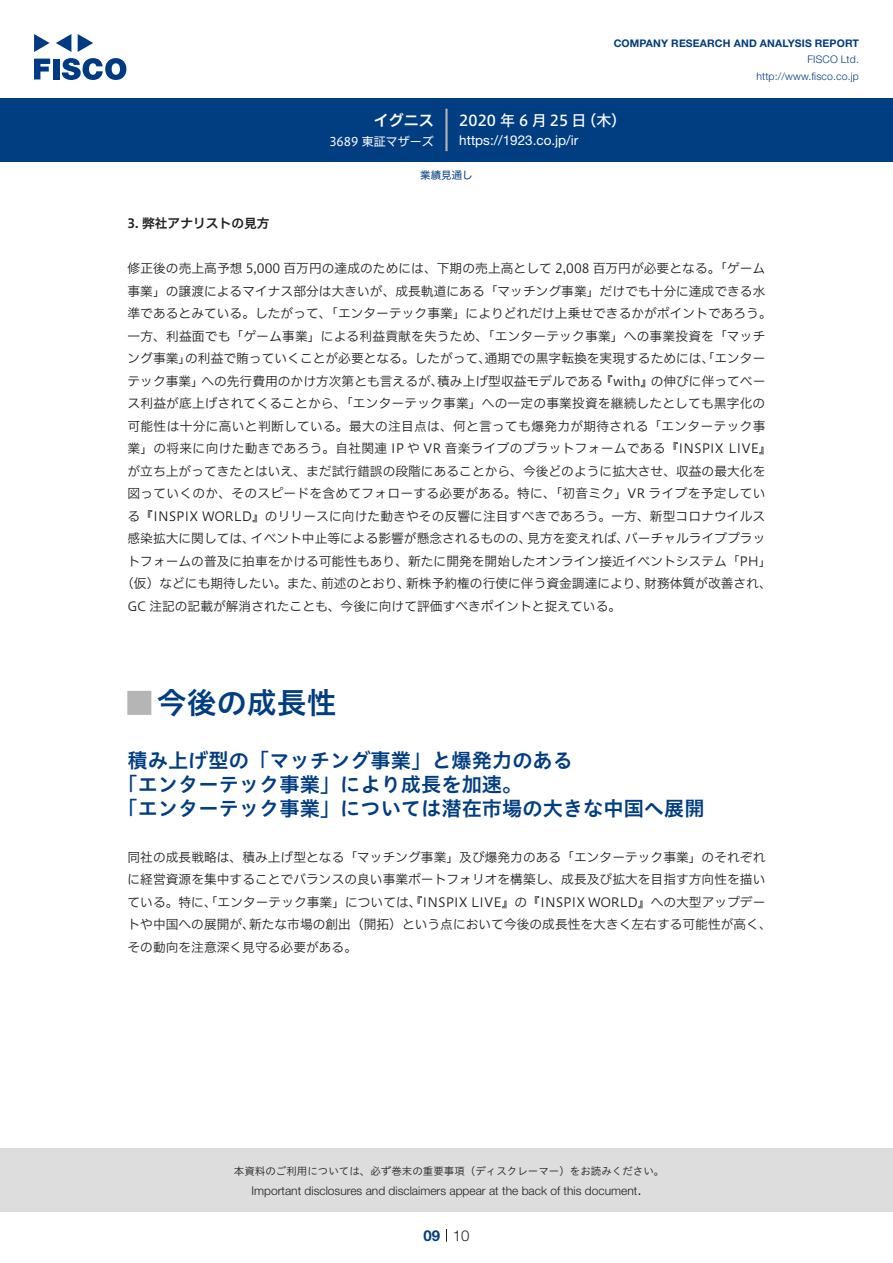
<style>
.page{position:relative;width:893px;height:1263px;background:#fff}
.page>*{position:absolute;margin:0;border:0;box-sizing:border-box;transform-origin:0 0}
.t1{font:30px "Hiragino UD Sans Std N W6";color:#003d81}
.t2{font:700 24px "Koz Go Pro";color:#b5b5b6}
.t3{font:20.25px/24px "Hiragino UD Sans Std W6";color:#003d81}
.t4{font:15px "Hiragino UD Sans F Std N W5";letter-spacing:.21em;color:#fff}
.t5{font:15px "Hiragino UD Sans F Std N W6";color:#fff}
.t6{font:300 15px "Helvetica Neue LT Std";color:#231f20}
.t7{font:700 15px "Helvetica Neue LT Std";color:#003d81}
.t8{font:13.5px "Helvetica Neue LT Std";color:#fff}
.t9{font:12.75px/22.5px "Hiragino UD Sans F Std N W3";color:#231f20}
.t10{font:12.75px "Hiragino UD Sans F Std N W3";letter-spacing:.02em;color:#231f20}
.t11{font:12.75px "Hiragino UD Sans F Std N W3";letter-spacing:.025em;color:#231f20}
.t12{font:12.75px "Hiragino UD Sans F Std N W6";color:#231f20}
.t13{font:300 12px "Helvetica Neue LT Std";color:#231f20}
.t14{font:12px "Hiragino UD Sans F Std N W4";color:#fff}
.t15{font:10.5px "Hiragino UD Sans Std W3";color:#231f20}
.t16{font:700 10.5px "Helvetica Neue LT Std";letter-spacing:.015em;color:#003d81}
.t17{font:300 10.5px/16.5px "Helvetica Neue LT Std";letter-spacing:.015em;color:#003d81;text-align:right}
.t18{font:10.5px "Hiragino UD Sans F Std N W4";color:#003d81}
</style>
<div class="page">
<div style="left:0;top:1148px;width:893px;height:64px;background:#ddd"></div>
<svg style="left:34px;top:59px;width:16px;height:20px"></svg>
<div style="left:53px;top:59px;width:6px;height:20px;background:#003a83"></div>
<svg style="left:62px;top:58px;width:64px;height:22px"></svg>
<svg style="left:34px;top:34px;width:16px;height:18px"></svg>
<svg style="left:78px;top:34px;width:15px;height:18px"></svg>
<svg style="left:56px;top:34px;width:15px;height:18px"></svg>
<div style="left:0;top:98px;width:893px;height:64px;background:#003d81"></div>
<hr style="left:445px;top:109px;width:3px;height:42px;background:#b5b5b6">
<svg style="left:446px;top:1229px;width:1px;height:13px"></svg>
<p class="t5" style="left:374px;top:109px;width:62px">イグニス</p>
<p class="t14" style="left:329px;top:132px;width:106px">3689 東証マザーズ</p>
<p class="t16" style="left:614px;top:37px;width:247px">COMPANY RESEARCH AND ANALYSIS REPORT</p>
<p class="t17" style="left:756px;top:51px;width:104px">FISCO Ltd. http://www.fisco.co j p.</p>
<p class="t4" style="left:582px;top:109px;width:46px">（木(</p>
<p class="t4" style="left:459px;top:109px;width:129px">2020年6月25日</p>
<p class="t8" style="left:459px;top:132px;width:121px">https://1923.c o j p. i r/</p>
<p class="t18" style="left:420px;top:167px;width:54px">業績見通し</p>
<p class="t12" style="left:128px;top:214px;width:144px">3. 弊社アナリストの見方</p>
<p class="t9" style="left:128px;top:256px;width:639px">修正後の売上高予想 5,000 百万円の達成のためには、下期の売上高として 2,008 百万円が必要となる。「ゲーム</p>
<p class="t9" style="left:128px;top:279px;width:639px">事業」の譲渡によるマイナス部分は大きいが、成長軌道にある「マッチング事業」だけでも十分に達成できる水</p>
<p class="t9" style="left:128px;top:301px;width:646px">準であるとみている。したがって、「エンターテック事業」によりどれだけ上乗せできるかがポイントであろう。</p>
<p class="t9" style="left:128px;top:324px;width:639px">一方、利益面でも「ゲーム事業」による利益貢献を失うため、「エンターテック事業」への事業投資を「マッチ</p>
<p class="t9" style="left:485px;top:346px;width:282px">通期での黒字転換を実現するためには、「エンター</p>
<p class="t9" style="left:185px;top:346px;width:307px">の利益で賄っていくことが必要となる。したがって、</p>
<p class="t9" style="left:128px;top:346px;width:65px">ング事業」</p>
<p class="t9" style="left:437px;top:369px;width:167px">積み上げ型収益モデルである</p>
<p class="t9" style="left:201px;top:369px;width:244px">への先行費用のかけ方次第とも言えるが、</p>
<p class="t9" style="left:651px;top:369px;width:116px">の伸びに伴ってベー</p>
<p class="t9" style="left:600px;top:369px;width:55px">『with』</p>
<p class="t9" style="left:128px;top:369px;width:78px">テック事業」</p>
<p class="t9" style="left:128px;top:391px;width:639px">ス利益が底上げされてくることから、「エンターテック事業」への一定の事業投資を継続したとしても黒字化の</p>
<p class="t11" style="left:128px;top:416px;width:639px">可能性は十分に高いと判断している。最大の注目点は、何と言っても爆発力が期待される「エンターテック事</p>
<p class="t10" style="left:128px;top:439px;width:646px">業」の将来に向けた動きであろう。自社関連 IP や VR 音楽ライブのプラットフォームである『INSPIX LIVE『</p>
<p class="t9" style="left:128px;top:459px;width:639px">が立ち上がってきたとはいえ、まだ試行錯誤の段階にあることから、今後どのように拡大させ、収益の最大化を</p>
<p class="t10" style="left:128px;top:484px;width:639px">図っていくのか、そのスピードを含めてフォローする必要がある。特に、「初音ミク」VR ライブを予定してい</p>
<p class="t9" style="left:128px;top:504px;width:639px">る『INSPIX WORLD』のリリースに向けた動きやその反響に注目すべきであろう。一方、新型コロナウイルス</p>
<p class="t9" style="left:625px;top:526px;width:142px">バーチャルライブプラッ</p>
<p class="t9" style="left:527px;top:526px;width:103px">見方を変えれば、</p>
<p class="t9" style="left:251px;top:526px;width:282px">イベント中止等による影響が懸念されるものの、</p>
<p class="t9" style="left:128px;top:526px;width:129px">感染拡大に関しては、</p>
<p class="t9" style="left:128px;top:549px;width:646px">トフォームの普及に拍車をかける可能性もあり、新たに開発を開始したオンライン接近イベントシステム「PH「</p>
<p class="t9" style="left:644px;top:571px;width:129px">財務体質が改善され、</p>
<p class="t9" style="left:128px;top:571px;width:495px;text-indent:-6px">（仮）などにも期待したい。また、<br>GC 注記の記載が解消されたことも、今後に向けて評価すべきポイントと捉えている。</p>
<p class="t9" style="left:321px;top:571px;width:91px">前述のとおり、</p>
<p class="t9" style="left:406px;top:571px;width:244px">新株予約権の行使に伴う資金調達により、</p>
<h1 class="t1" style="left:157px;top:680px;width:181px">今後の成長性</h1>
<h2 class="t2" style="left:128px;top:687px;width:25px">█</h2>
<h3 class="t3" style="left:117px;top:747px;width:589px;text-indent:10px">積み上げ型の「マッチング事業」と爆発力のある<br>「エンターテック事業」により成長を加速。<br>「エンターテック事業」については潜在市場の大きな中国へ展開</h3>
<p class="t9" style="left:128px;top:845px;width:639px">同社の成長戦略は、積み上げ型となる「マッチング事業」及び爆発力のある「エンターテック事業」のそれぞれ</p>
<p class="t9" style="left:128px;top:867px;width:639px">に経営資源を集中することでバランスの良い事業ポートフォリオを構築し、成長及び拡大を目指す方向性を描い</p>
<p class="t9" style="left:128px;top:890px;width:639px">ている。特に、「エンターテック事業」については、『INSPIX LIVE』の『INSPIX WORLD』への大型アップデー</p>
<p class="t9" style="left:249px;top:912px;width:524px">新たな市場の創出（開拓）という点において今後の成長性を大きく左右する可能性が高く、</p>
<p class="t9" style="left:128px;top:912px;width:231px">トや中国への展開が、<br>その動向を注意深く見守る必要がある。</p>
<p class="t15" style="left:234px;top:1163px;width:432px">本資料のご利用については、必ず巻末の重要事項（ディスクレーマー）をお読みください。</p>
<p class="t6" style="left:637px;top:1180px;width:6px">.</p>
<p class="t13" style="left:251px;top:1183px;width:387px">Important disclosures and disclaimers appear at the back of this document</p>
<p class="t7" style="left:423px;top:1226px;width:18px">09</p>
<p class="t6" style="left:453px;top:1226px;width:18px">10</p>
</div>
